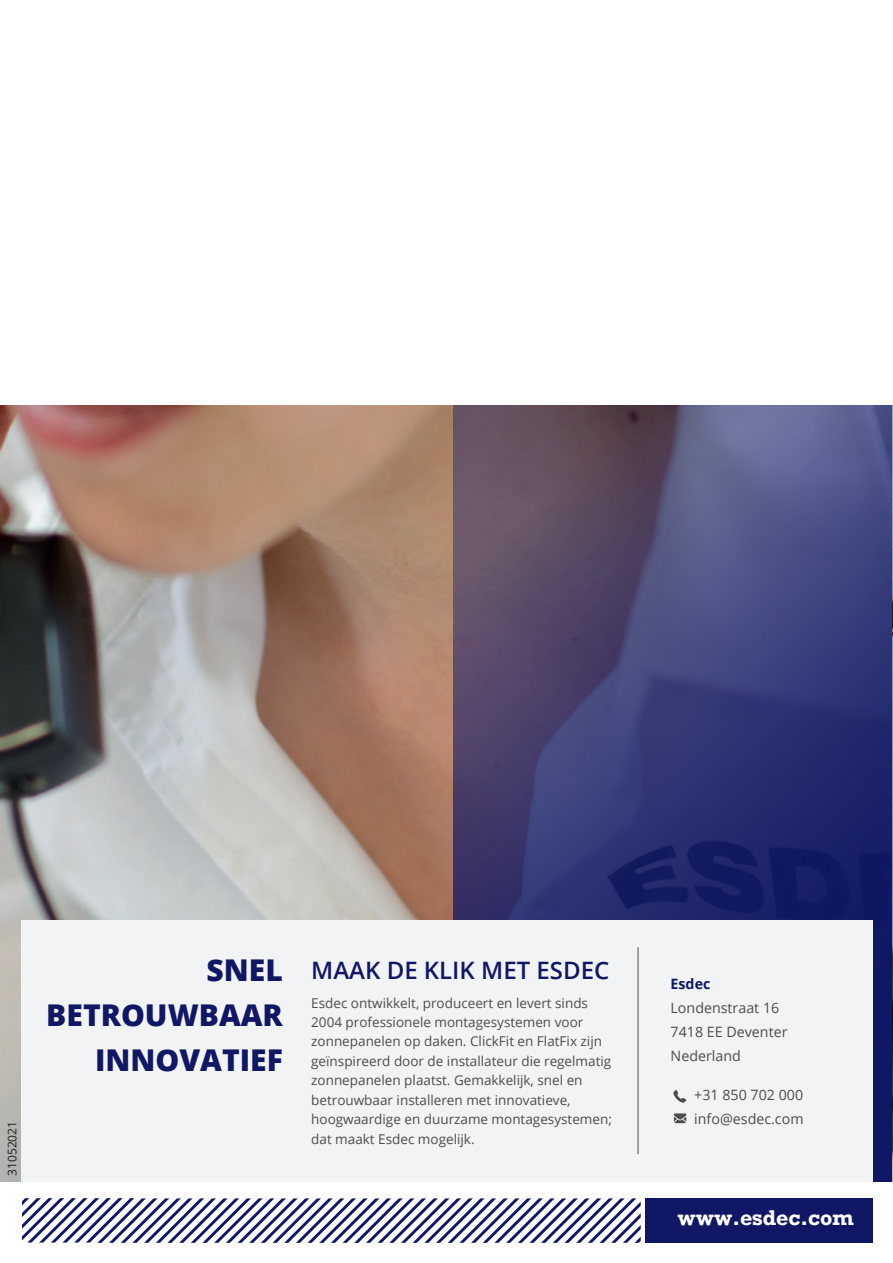
<style>
.page{position:relative;width:893px;height:1263px;background:#fff}
.page>*{position:absolute;margin:0;border:0;box-sizing:border-box;transform-origin:0 0}
.t1{font:800 30px/45px "Open Sans";color:#101865;text-align:right}
.t2{font:600 24px "Open Sans";color:#101865}
.t3{font:700 19.95px "Rockwell";color:#fff}
.t4{font:14.25px/24px "Open Sans";color:#4b4c4d}
.t5{font:700 14.25px "Open Sans";color:#101865}
.t6{font:13.5px/19.5px "Open Sans";color:#4b4c4d}
.t7{font:12px "Open Sans";color:#231f20}
</style>
<div class="page">
<svg style="left:22px;top:1198px;width:851px;height:45px"></svg>
<img style="left:0;top:405px;width:453px;height:776px">
<svg style="left:453px;top:405px;width:439px;height:776px;background:#414172"></svg>
<hr style="left:892px;top:405px;width:1px;height:776px;background:#101865">
<div style="left:21px;top:920px;width:851px;height:261px;background:#f2f3f4"></div>
<svg style="left:673px;top:1090px;width:13px;height:13px"></svg>
<svg style="left:674px;top:1113px;width:12px;height:10px"></svg>
<hr style="left:638px;top:947px;width:1px;height:207px;background:#4b4c4d">
<p class="t7" style="left:7px;top:1176px;width:56px;rotate:-90deg">31052021</p>
<h1 class="t1" style="left:46px;top:948px;width:238px">SNEL<br>BETROUWBAAR<br>INNOVATIEF</h1>
<h2 class="t2" style="left:311px;top:957px;width:300px">MAAK DE KLIK MET ESDEC</h2>
<p class="t6" style="left:311px;top:994px;width:302px">Esdec ontwikkelt, produceert en levert sinds 2004 professionele montagesystemen voor zonnepanelen op daken. ClickFit en FlatFix zijn geïnspireerd door de installateur die regelmatig zonnepanelen plaatst. Gemakkelijk, snel en betrouwbaar installeren met innovatieve, hoogwaardige en duurzame montagesystemen; dat maakt Esdec mogelijk.</p>
<p class="t5" style="left:671px;top:976px;width:41px">Esdec</p>
<p class="t4" style="left:671px;top:997px;width:118px">Londenstraat 16<br>7418 EE Deventer<br>Nederland</p>
<p class="t4" style="left:694px;top:1084px;width:111px">+31 850 702 000 info@esdec.com</p>
<h3 class="t3" style="left:677px;top:1207px;width:178px">www.esdec.com</h3>
</div>
